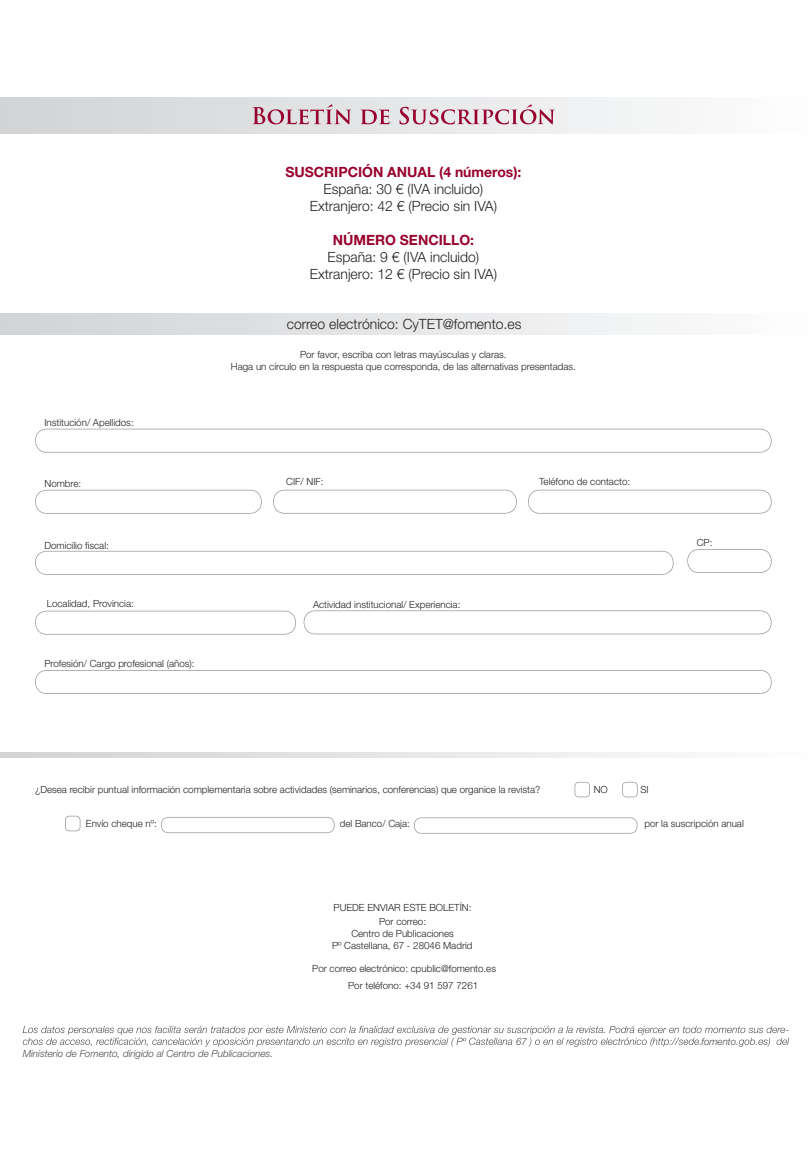
<style>
.page{position:relative;width:808px;height:1149px;background:#fff}
.page>*{position:absolute;margin:0;border:0;box-sizing:border-box;transform-origin:0 0}
.t1{font:300 14.1px/17px "Helvetica Neue";color:#231f20;text-align:center}
.t2{font:700 14.1px "Helvetica Neue";color:#98012d}
.t3{font:300 9.9px/11.9px "Helvetica Neue";color:#231f20;text-align:center}
.t4{font:italic 300 9.9px "Helvetica Neue";color:#4b4c4d}
</style>
<div class="page">
<div style="left:0;top:98px;width:808px;height:35px;background:linear-gradient(to right,#d1d1d4,#fcfcfc)"></div>
<div style="left:0;top:314px;width:808px;height:21px;background:linear-gradient(to right,#d1d2d5,#fdfdfd)"></div>
<svg style="left:252px;top:104px;width:99px;height:20px;background:#ceaab7"></svg>
<svg style="left:360px;top:109px;width:29px;height:15px"></svg>
<svg style="left:400px;top:104px;width:155px;height:20px;background:#d7b4c0"></svg>
<svg style="left:35px;top:428px;width:736px;height:24px"></svg>
<svg style="left:35px;top:670px;width:737px;height:23px"></svg>
<svg style="left:35px;top:550px;width:638px;height:24px"></svg>
<svg style="left:687px;top:549px;width:85px;height:24px"></svg>
<svg style="left:304px;top:610px;width:467px;height:24px"></svg>
<svg style="left:35px;top:610px;width:261px;height:24px"></svg>
<svg style="left:35px;top:489px;width:227px;height:24px"></svg>
<svg style="left:273px;top:489px;width:244px;height:24px"></svg>
<svg style="left:528px;top:489px;width:244px;height:24px"></svg>
<svg style="left:0;top:752px;width:661px;height:5px"></svg>
<svg style="left:161px;top:817px;width:173px;height:15px"></svg>
<svg style="left:414px;top:817px;width:223px;height:16px"></svg>
<svg style="left:574px;top:781px;width:16px;height:16px"></svg>
<svg style="left:65px;top:815px;width:15px;height:16px"></svg>
<svg style="left:622px;top:781px;width:16px;height:16px"></svg>
<svg style="left:23px;top:1025px;width:766px;height:21px"></svg>
<h1 class="t2" style="left:285px;top:164px;width:238px">SUSCRIPCIÓN ANUAL (4 números):</h1>
<h1 class="t1" style="left:310px;top:180px;width:189px">España: 30 € (IVA incluido)<br>Extranjero: 42 € (Precio sin IVA)</h1>
<h1 class="t2" style="left:333px;top:231px;width:143px">NÚMERO SENCILLO:</h1>
<h1 class="t1" style="left:310px;top:248px;width:189px">España: 9 € (IVA incluido)<br>Extranjero: 12 € (Precio sin IVA)</h1>
<p class="t3" style="left:44px;top:416px;width:91px">Institución/ Apellidos:</p>
<p class="t3" style="left:44px;top:477px;width:38px">Nombre:</p>
<p class="t3" style="left:44px;top:538px;width:66px">Domicilio fiscal:</p>
<h1 class="t1" style="left:287px;top:315px;width:236px">correo electrónico: CyTET@fomento.es</h1>
<p class="t3" style="left:231px;top:348px;width:346px">Por favor, escriba con letras mayúsculas y claras.<br>Haga un círculo en la respuesta que corresponda, de las alternativas presentadas.</p>
<p class="t3" style="left:286px;top:475px;width:39px">CIF/ NIF:</p>
<p class="t3" style="left:539px;top:475px;width:92px">Teléfono de contacto:</p>
<p class="t3" style="left:47px;top:597px;width:88px">Localidad, Provincia:</p>
<p class="t3" style="left:313px;top:597px;width:149px">Actividad institucional/ Experiencia:</p>
<p class="t3" style="left:44px;top:657px;width:152px">Profesión/ Cargo profesional (años):</p>
<p class="t3" style="left:697px;top:536px;width:17px">CP:</p>
<p class="t3" style="left:35px;top:783px;width:507px">¿Desea recibir puntual información complementaria sobre actividades (seminarios, conferencias) que organice la revista?</p>
<p class="t3" style="left:594px;top:783px;width:16px">NO</p>
<p class="t3" style="left:640px;top:783px;width:10px">SI</p>
<p class="t3" style="left:86px;top:817px;width:72px">Envío cheque nº:</p>
<p class="t3" style="left:340px;top:817px;width:72px">del Banco/ Caja:</p>
<p class="t3" style="left:644px;top:817px;width:101px">por la suscripción anual</p>
<p class="t3" style="left:334px;top:901px;width:139px">PUEDE ENVIAR ESTE BOLETÍN:</p>
<p class="t4" style="left:23px;top:1046px;width:252px">Ministerio de Fomento, dirigido al Centro de Publicaciones.</p>
<p class="t3" style="left:332px;top:915px;width:142px">Por correo:<br>Centro de Publicaciones<br>Pº Castellana, 67 - 28046 Madrid</p>
<p class="t3" style="left:348px;top:960px;width:149px;line-height:16.2px;text-align:left;text-indent:-36px">Por correo electrónico: cpublic@fomento.es<br>Por teléfono: +34 91 597 7261</p>
<p class="t4" style="left:516px;top:1035px;width:12px">67</p>
<p class="t4" style="left:701px;top:1035px;width:36px">fomento</p>
</div>
